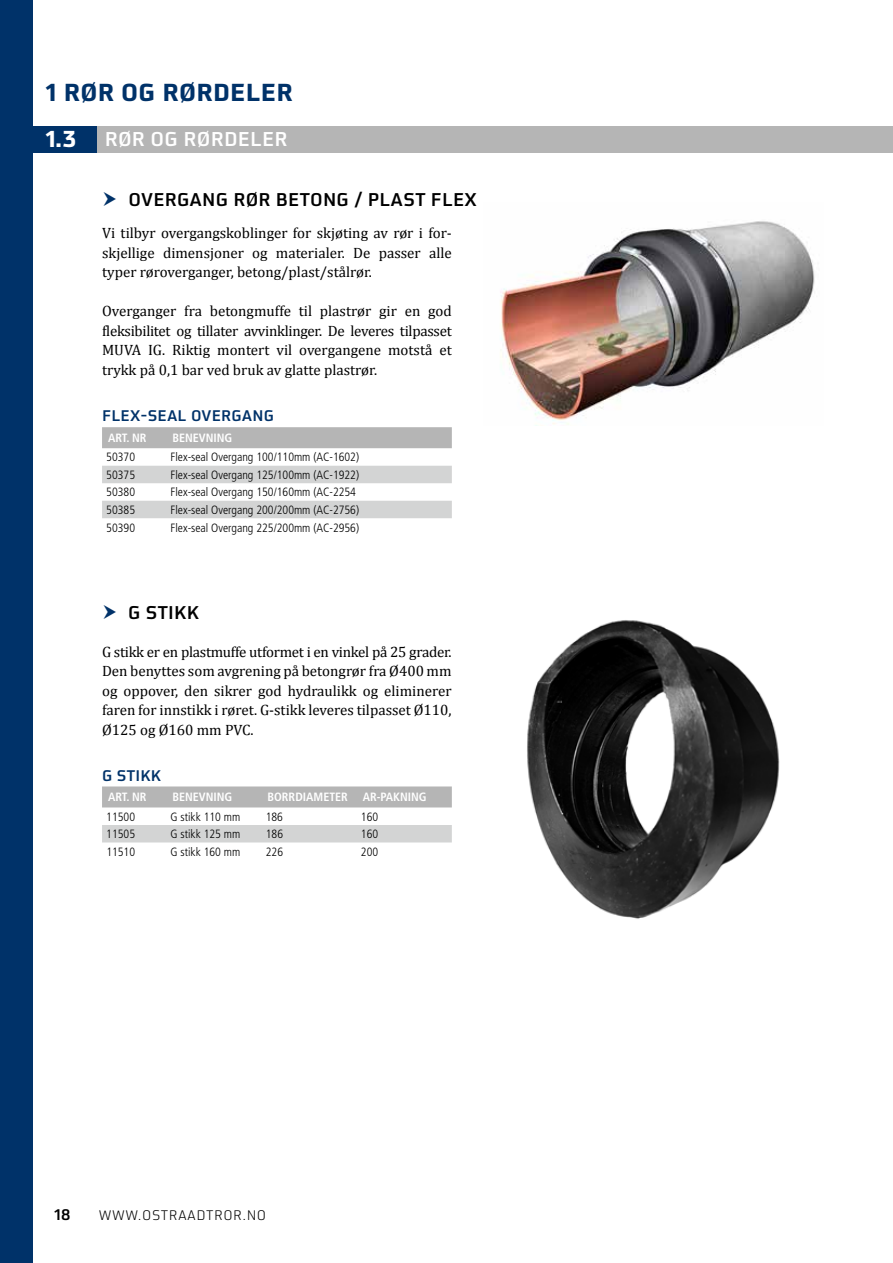
<style>
.page{position:relative;width:893px;height:1263px;background:#fff}
.page>*{position:absolute;margin:0;border:0;box-sizing:border-box;transform-origin:0 0}
.t1{font:700 24px "Utility OT";letter-spacing:.01em;color:#003269}
.t2{font:700 22.5px "Utility OT";color:#fff}
.t3{font:500 19.5px "Utility OT";letter-spacing:.01em;color:#fff}
.t4{font:500 18px "Utility OT";letter-spacing:.01em;color:#000}
.t5{font:15px/19.5px "Cambria";color:#000;text-align:justify}
.t6{font:500 15px "Utility OT";letter-spacing:.01em;color:#003269}
.t7{font:500 15px "Utility OT";color:#000}
.t8{font:300 13.5px "Utility OT";letter-spacing:.04em;color:#000}
.t9{font:300 condensed 12px "Frutiger";color:#000}
.t10{font:700 condensed 12px "Frutiger LT Pro";color:#fff}
</style>
<div class="page">
<div style="left:0;top:0;width:32px;height:1263px;background:#003269"></div>
<div style="left:0;top:126px;width:893px;height:27px;background:#b5b5b5"></div>
<div style="left:0;top:126px;width:96px;height:27px;background:#003269"></div>
<img style="left:500px;top:221px;width:315px;height:204px">
<div style="left:102px;top:786px;width:350px;height:21px;background:#b5b5b5"></div>
<div style="left:102px;top:825px;width:350px;height:17px;background:#d3d4d4"></div>
<div style="left:102px;top:427px;width:350px;height:21px;background:#b5b5b5"></div>
<svg style="left:102px;top:466px;width:350px;height:52px"></svg>
<img style="left:527px;top:620px;width:253px;height:299px">
<h1 class="t1" style="left:45px;top:77px;width:249px">1 RØR OG RØRDELER</h1>
<h2 class="t2" style="left:61px;top:124px;width:12px">1</h2>
<h2 class="t2" style="left:45px;top:124px;width:32px">1.3</h2>
<h3 class="t3" style="left:105px;top:127px;width:184px">RØR OG RØRDELER</h3>
<p class="t4" style="left:129px;top:189px;width:350px">OVERGANG RØR BETONG / PLAST FLEX</p>
<p class="t5" style="left:102px;top:224px;width:351px">Vi tilbyr overgangskoblinger for skjøting av rør i for&shy;skjellige dimensjoner og materialer. De passer alle typer røroverganger, betong/plast/stålrør.</p>
<p class="t5" style="left:102px;top:302px;width:351px">Overganger fra betongmuffe til plastrør gir en god fleksibilitet og tillater avvinklinger. De leveres tilpasset MUVA IG. Riktig montert vil overgangene motstå et trykk på 0,1 bar ved bruk av glatte plastrør.</p>
<p class="t6" style="left:102px;top:406px;width:173px">FLEX-SEAL OVERGANG</p>
<p class="t10" style="left:108px;top:431px;width:40px">ART. NR</p>
<p class="t10" style="left:172px;top:431px;width:61px">BENEVNING</p>
<p class="t9" style="left:106px;top:450px;width:30px">50370</p>
<p class="t9" style="left:171px;top:450px;width:190px">Flex-seal Overgang 100/110mm (AC-1602)</p>
<p class="t9" style="left:106px;top:468px;width:30px">50375</p>
<p class="t9" style="left:171px;top:468px;width:190px">Flex-seal Overgang 125/100mm (AC-1922)</p>
<p class="t9" style="left:106px;top:485px;width:30px">50380</p>
<p class="t9" style="left:171px;top:485px;width:187px">Flex-seal Overgang 150/160mm (AC-2254</p>
<p class="t9" style="left:106px;top:503px;width:30px">50385</p>
<p class="t9" style="left:171px;top:503px;width:190px">Flex-seal Overgang 200/200mm (AC-2756)</p>
<p class="t9" style="left:106px;top:520px;width:30px">50390</p>
<p class="t9" style="left:171px;top:520px;width:190px">Flex-seal Overgang 225/200mm (AC-2956)</p>
<p class="t4" style="left:128px;top:601px;width:72px">G STIKK</p>
<p class="t5" style="left:102px;top:642px;width:351px">G stikk er en plastmuffe utformet i en vinkel på 25 grader.<br>Den benyttes som avgrening på betongrør fra Ø400 mm og oppover, den sikrer god hydraulikk og eliminerer faren for innstikk i røret. G-stikk leveres tilpasset Ø110, Ø125 og Ø160 mm PVC.</p>
<p class="t6" style="left:102px;top:766px;width:61px">G STIKK</p>
<p class="t10" style="left:108px;top:790px;width:40px">ART. NR</p>
<p class="t10" style="left:172px;top:790px;width:61px">BENEVNING</p>
<p class="t10" style="left:268px;top:790px;width:161px">BORRDIAMETER AR-PAKNING</p>
<p class="t9" style="left:106px;top:810px;width:30px">11500</p>
<p class="t9" style="left:171px;top:810px;width:71px">G stikk 110 mm</p>
<p class="t9" style="left:266px;top:810px;width:19px">186</p>
<p class="t9" style="left:361px;top:810px;width:19px">160</p>
<p class="t9" style="left:106px;top:827px;width:30px">11505</p>
<p class="t9" style="left:171px;top:827px;width:71px">G stikk 125 mm</p>
<p class="t9" style="left:266px;top:827px;width:19px">186</p>
<p class="t9" style="left:361px;top:827px;width:19px">160</p>
<p class="t9" style="left:106px;top:845px;width:30px">11510</p>
<p class="t9" style="left:171px;top:845px;width:71px">G stikk 160 mm</p>
<p class="t9" style="left:266px;top:845px;width:19px">226</p>
<p class="t9" style="left:361px;top:845px;width:19px">200</p>
<p class="t7" style="left:54px;top:1205px;width:18px">18</p>
<p class="t8" style="left:99px;top:1208px;width:169px">WWW.OSTRAADTROR.NO</p>
</div>
